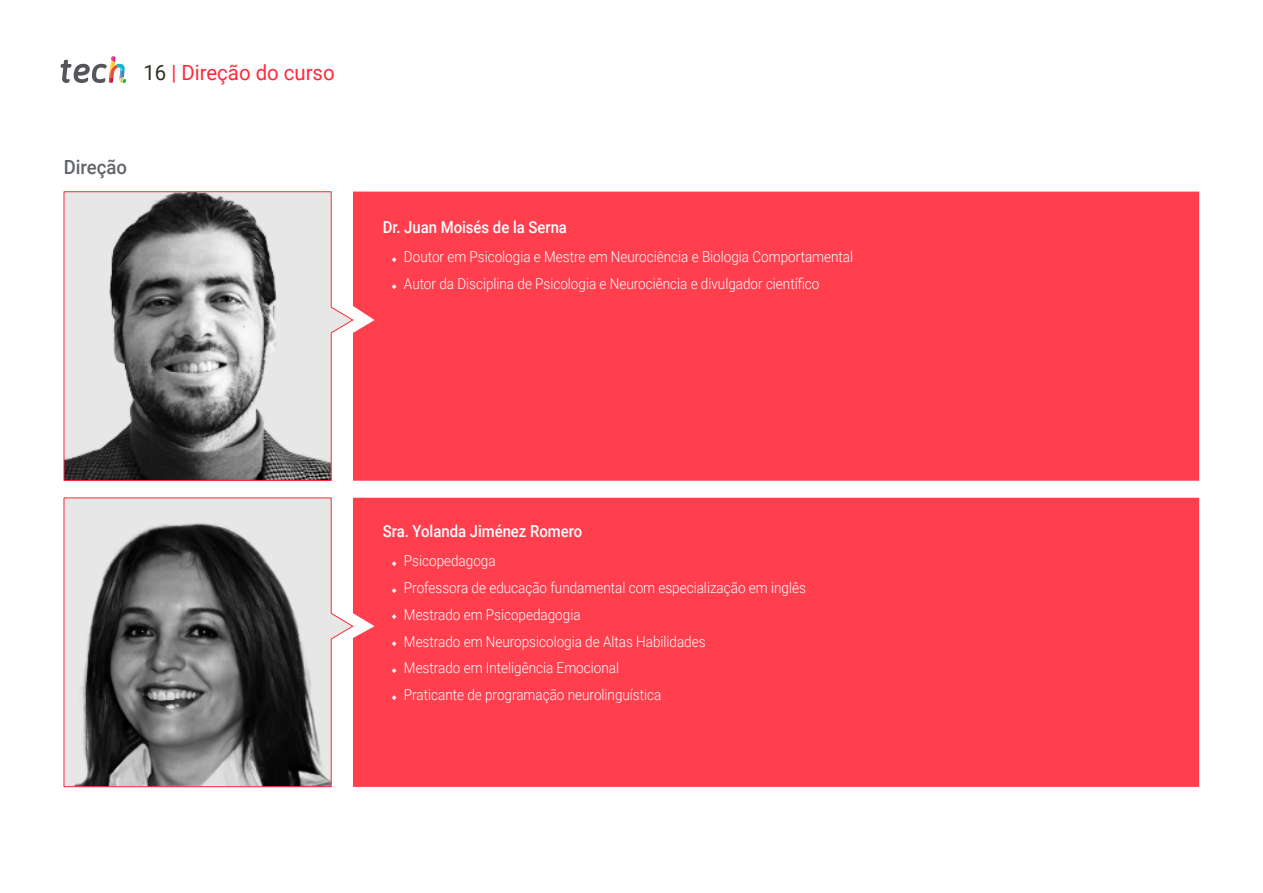
<style>
.page{position:relative;width:1263px;height:893px;background:#fff}
.page>*{position:absolute;margin:0;border:0;box-sizing:border-box;transform-origin:0 0}
.t1{font:21px "Roboto";color:#ff293a}
.t2{font:500 19.5px "Roboto";color:#61646a;scale:.95 1}
.t3{font:500 16.5px "Roboto";color:#fff;scale:.9 1}
.t4{font:300 15px/26.7px "Roboto";color:#fff;scale:.9 1}
.s1{color:#312e20}
</style>
<div class="page">
<svg style="left:61px;top:56px;width:65px;height:27px"></svg>
<div style="left:353px;top:192px;width:846px;height:289px;background:#ff3e4e"></div>
<svg style="left:64px;top:191px;width:289px;height:290px;background:#a9a7a7"></svg>
<div style="left:353px;top:498px;width:846px;height:289px;background:#ff3e4e"></div>
<svg style="left:64px;top:497px;width:289px;height:290px;background:#898787"></svg>
<svg style="left:392px;top:257px;width:5px;height:5px"></svg>
<svg style="left:392px;top:284px;width:5px;height:5px"></svg>
<svg style="left:392px;top:561px;width:5px;height:5px"></svg>
<svg style="left:392px;top:588px;width:5px;height:5px"></svg>
<svg style="left:392px;top:614px;width:5px;height:5px"></svg>
<svg style="left:392px;top:641px;width:5px;height:5px"></svg>
<svg style="left:392px;top:668px;width:5px;height:5px"></svg>
<svg style="left:392px;top:695px;width:5px;height:5px"></svg>
<h1 class="t1" style="left:144px;top:57px;width:193px"><span class="s1">16</span> | Direção do curso</h1>
<h2 class="t2" style="left:64px;top:154px;width:68px">Direção</h2>
<p class="t3" style="left:383px;top:215px;width:206px">Dr. Juan Moisés de la Serna</p>
<p class="t4" style="left:404px;top:243px;width:501px">Doutor em Psicologia e Mestre em Neurociência e Biologia Comportamental<br>Autor da Disciplina de Psicologia e Neurociência e divulgador científico</p>
<p class="t3" style="left:383px;top:519px;width:223px">Sra. Yolanda Jiménez Romero</p>
<p class="t4" style="left:404px;top:547px;width:448px">Psicopedagoga<br>Professora de educação fundamental com especialização em inglês Mestrado em Psicopedagogia<br>Mestrado em Neuropsicologia de Altas Habilidades<br>Mestrado em Inteligência Emocional<br>Praticante de programação neurolinguística</p>
</div>
